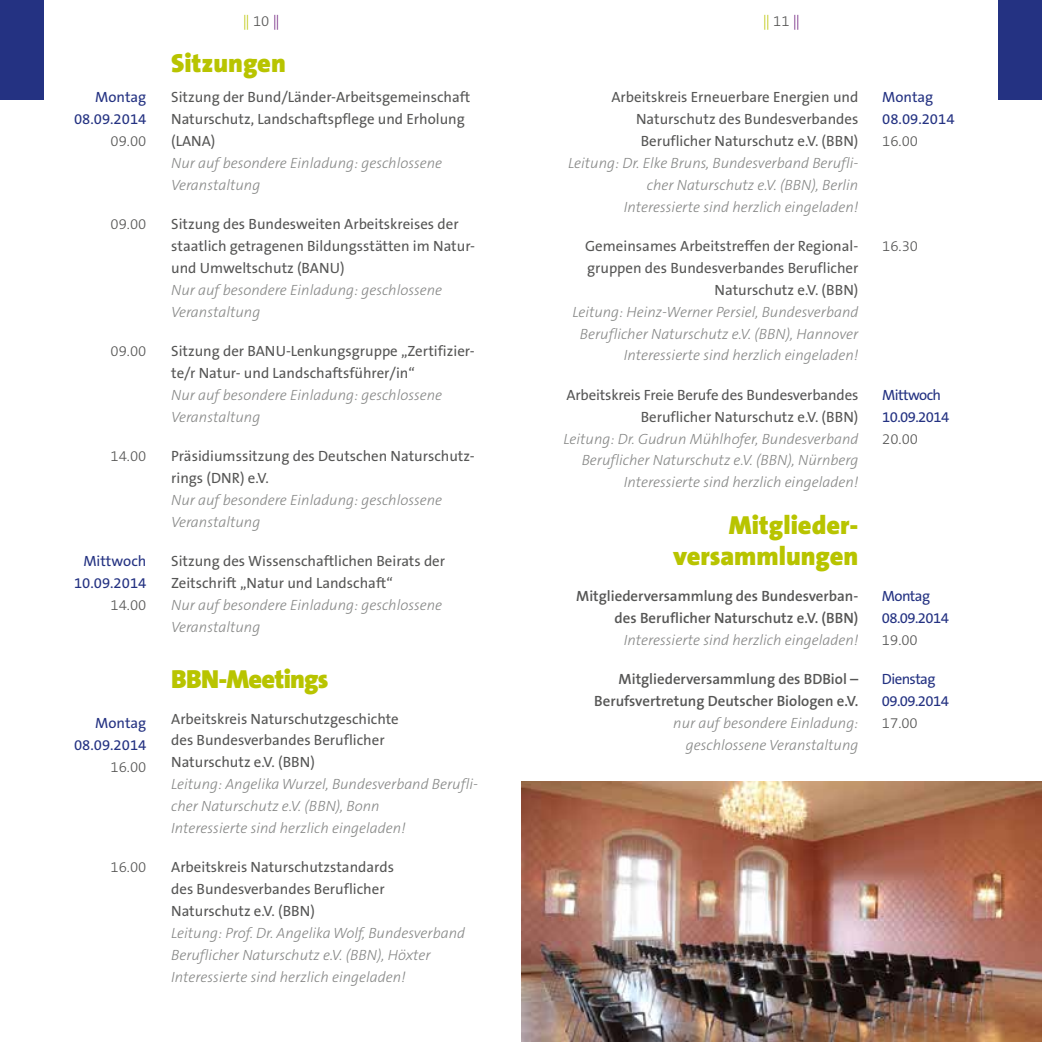
<style>
.page{position:relative;width:1042px;height:1042px;background:#fff}
.page>*{position:absolute;margin:0;border:0;box-sizing:border-box;transform-origin:0 0}
.t1{font:900 26.25px/31.5px "The Sans B9";color:#b8c400;text-align:right}
.t2{font:900 26.25px "The Sans B9";letter-spacing:-.03em;color:#b8c400}
.t3{font:italic 300 14.88px/21.9px "The Sans B3";color:#868786}
.t4{font:14.88px/21.9px "The Sans B5 Plain";color:#565655}
.t5{font:600 14.88px/21.9px "The Sans B6";color:#565655;text-align:right}
.t6{font:14.88px/21.9px "The Sans B5 Plain";letter-spacing:-.01em;color:#243282;text-align:right}
.t7{font:300 14.88px "The Sans B3";color:#565655}
.t8{font:14.88px/21.9px "The Sans B5 Plain";letter-spacing:-.04em;color:#243282}
.t9{font:300 14.88px "The Sans B3";color:#b8c400}
.s1{color:#565655}
.s2{color:#6d1e7d}
</style>
<div class="page">
<div style="left:0;top:0;width:44px;height:99px;background:#243282"></div>
<div style="left:998px;top:0;width:44px;height:99px;background:#243282"></div>
<img style="left:522px;top:781px;width:520px;height:261px">
<p class="t6" style="left:74px;top:87px;width:74px">Montag<br>08.09.2014</p>
<p class="t7" style="left:111px;top:133px;width:37px">09.00</p>
<p class="t7" style="left:111px;top:216px;width:37px">09.00</p>
<p class="t7" style="left:111px;top:343px;width:37px">09.00</p>
<p class="t7" style="left:111px;top:448px;width:37px">14.00</p>
<p class="t6" style="left:74px;top:550px;width:74px">Mittwoch<br>10.09.2014</p>
<p class="t7" style="left:111px;top:597px;width:37px">14.00</p>
<p class="t6" style="left:74px;top:712px;width:74px">Montag<br>08.09.2014</p>
<p class="t7" style="left:111px;top:759px;width:37px">16.00</p>
<p class="t7" style="left:111px;top:860px;width:37px">16.00</p>
<p class="t9" style="left:243px;top:13px;width:39px">|| <span class="s1">10</span> <span class="s2">||</span></p>
<p class="t9" style="left:763px;top:13px;width:39px">|| <span class="s1">11</span> <span class="s2">||</span></p>
<h1 class="t1" style="left:171px;top:48px;width:116px">Sitzungen</h1>
<p class="t4" style="left:171px;top:87px;width:301px">Sitzung der Bund/Länder-Arbeitsgemeinschaft<br>Naturschutz, Landschaftspflege und Erholung (LANA)</p>
<p class="t3" style="left:171px;top:152px;width:272px">Nur auf besondere Einladung: geschlossene<br>Veranstaltung</p>
<p class="t4" style="left:171px;top:214px;width:305px">Sitzung des Bundesweiten Arbeitskreises der staatlich getragenen Bildungsstätten im Natur&shy;und Umweltschutz (BANU)</p>
<p class="t3" style="left:171px;top:279px;width:272px">Nur auf besondere Einladung: geschlossene<br>Veranstaltung</p>
<p class="t4" style="left:171px;top:340px;width:305px">Sitzung der BANU-Lenkungsgruppe „Zertifizier&shy;te/r Natur- und Landschaftsführer/in“</p>
<p class="t3" style="left:171px;top:384px;width:272px">Nur auf besondere Einladung: geschlossene<br>Veranstaltung</p>
<p class="t4" style="left:171px;top:446px;width:305px">Präsidiumssitzung des Deutschen Naturschutz&shy;rings (DNR) e.V.</p>
<p class="t3" style="left:171px;top:489px;width:272px">Nur auf besondere Einladung: geschlossene<br>Veranstaltung</p>
<p class="t4" style="left:171px;top:551px;width:275px">Sitzung des Wissenschaftlichen Beirats der<br>Zeitschrift „Natur und Landschaft“</p>
<p class="t3" style="left:171px;top:594px;width:272px">Nur auf besondere Einladung: geschlossene<br>Veranstaltung</p>
<h1 class="t2" style="left:171px;top:665px;width:159px">BBN-Meetings</h1>
<p class="t4" style="left:171px;top:708px;width:229px">Arbeitskreis Naturschutzgeschichte des Bundesverbandes Beruflicher<br>Naturschutz e.V. (BBN)</p>
<p class="t3" style="left:171px;top:774px;width:308px">Leitung: Angelika Wurzel, Bundesverband Berufli&shy;cher Naturschutz e.V. (BBN), Bonn<br>Interessierte sind herzlich eingeladen!</p>
<p class="t4" style="left:171px;top:857px;width:224px">Arbeitskreis Naturschutzstandards des Bundesverbandes Beruflicher<br>Naturschutz e.V. (BBN)</p>
<p class="t3" style="left:171px;top:922px;width:295px">Leitung: Prof. Dr. Angelika Wolf, Bundesverband<br>Beruflicher Naturschutz e.V. (BBN), Höxter<br>Interessierte sind herzlich eingeladen!</p>
<p class="t4" style="left:611px;top:87px;width:248px;text-align:right">Arbeitskreis Erneuerbare Energien und<br>Naturschutz des Bundesverbandes<br>Beruflicher Naturschutz e.V. (BBN)</p>
<p class="t3" style="left:568px;top:152px;width:292px;text-align:right">Leitung: Dr. Elke Bruns, Bundesverband Berufli&shy;cher Naturschutz e.V. (BBN), Berlin<br>Interessierte sind herzlich eingeladen!</p>
<p class="t4" style="left:585px;top:236px;width:275px;text-align:right">Gemeinsames Arbeitstreffen der Regional&shy;gruppen des Bundesverbandes Beruflicher<br>Naturschutz e.V. (BBN)</p>
<p class="t3" style="left:572px;top:301px;width:287px;text-align:right">Leitung: Heinz-Werner Persiel, Bundesverband<br>Beruflicher Naturschutz e.V. (BBN), Hannover<br>Interessierte sind herzlich eingeladen!</p>
<p class="t4" style="left:566px;top:384px;width:293px;text-align:right">Arbeitskreis Freie Berufe des Bundesverbandes<br>Beruflicher Naturschutz e.V. (BBN)</p>
<p class="t3" style="left:563px;top:428px;width:296px;text-align:right">Leitung: Dr. Gudrun Mühlhofer, Bundesverband<br>Beruflicher Naturschutz e.V. (BBN), Nürnberg<br>Interessierte sind herzlich eingeladen!</p>
<h1 class="t1" style="left:673px;top:510px;width:187px">Mitglieder&shy;versammlungen</h1>
<p class="t5" style="left:576px;top:585px;width:284px">Mitgliederversammlung des Bundesverban&shy;des Beruflicher Naturschutz e.V. (BBN)</p>
<p class="t3" style="left:624px;top:629px;width:236px">Interessierte sind herzlich eingeladen!</p>
<p class="t5" style="left:594px;top:669px;width:266px">Mitgliederversammlung des BDBiol –<br>Berufsvertretung Deutscher Biologen e.V.</p>
<p class="t3" style="left:673px;top:712px;width:187px;text-align:right">nur auf besondere Einladung: geschlossene Veranstaltung</p>
<p class="t6" style="left:882px;top:87px;width:74px;text-align:left">Montag<br>08.09.2014</p>
<p class="t7" style="left:882px;top:133px;width:37px">16.00</p>
<p class="t7" style="left:882px;top:238px;width:37px">16.30</p>
<p class="t8" style="left:882px;top:384px;width:68px">Mittwoch<br>10.09.2014</p>
<p class="t7" style="left:882px;top:431px;width:37px">20.00</p>
<p class="t8" style="left:882px;top:586px;width:68px">Montag<br>08.09.2014</p>
<p class="t7" style="left:882px;top:632px;width:37px">19.00</p>
<p class="t8" style="left:882px;top:669px;width:68px">Dienstag<br>09.09.2014</p>
<p class="t7" style="left:882px;top:715px;width:37px">17.00</p>
</div>
